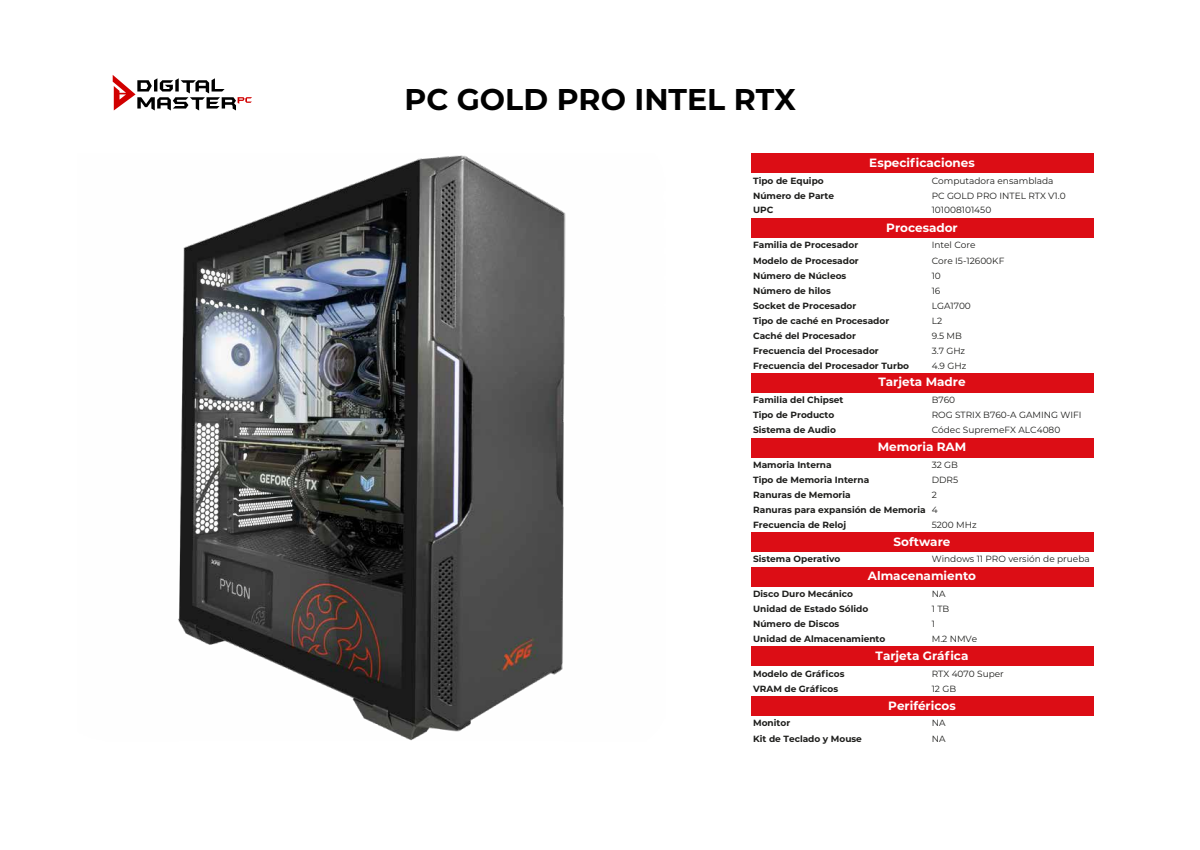
<style>
.page{position:relative;width:1200px;height:850px;background:#fff}
.page>*{position:absolute;margin:0;border:0;box-sizing:border-box;transform-origin:0 0}
.t1{font:700 30px "Montserrat";color:#000}
.t2{font:700 12px "Montserrat";color:#fff}
.t3{font:700 9px/15px "Montserrat";color:#1d1d1b}
.t4{font:9px/15px "Montserrat";color:#1d1d1b}
</style>
<div class="page">
<img style="left:178px;top:155px;width:388px;height:586px">
<svg style="left:113px;top:75px;width:139px;height:35px"></svg>
<div style="left:751px;top:154px;width:342px;height:19px;background:#dc0d15"></div>
<div style="left:751px;top:218px;width:342px;height:20px;background:#dc0d15"></div>
<div style="left:751px;top:373px;width:342px;height:20px;background:#dc0d15"></div>
<div style="left:751px;top:438px;width:342px;height:19px;background:#dc0d15"></div>
<div style="left:751px;top:532px;width:342px;height:20px;background:#dc0d15"></div>
<div style="left:751px;top:567px;width:342px;height:20px;background:#dc0d15"></div>
<div style="left:751px;top:647px;width:342px;height:19px;background:#dc0d15"></div>
<div style="left:751px;top:696px;width:342px;height:20px;background:#dc0d15"></div>
<h1 class="t1" style="left:404px;top:78px;width:393px">PC GOLD PRO INTEL RTX</h1>
<p class="t3" style="left:753px;top:173px;width:72px">Tipo de Equipo</p>
<p class="t3" style="left:753px;top:188px;width:82px">Número de Parte<br>UPC</p>
<h2 class="t2" style="left:869px;top:154px;width:107px">Especificaciones</h2>
<p class="t4" style="left:932px;top:173px;width:135px">Computadora ensamblada<br>PC GOLD PRO INTEL RTX V1.0<br>101008101450</p>
<h2 class="t2" style="left:886px;top:219px;width:73px">Procesador</h2>
<p class="t3" style="left:753px;top:237px;width:157px">Familia de Procesador<br>Modelo de Procesador<br>Número de Núcleos<br>Número de hilos<br>Socket de Procesador<br>Tipo de caché en Procesador<br>Caché del Procesador<br>Frecuencia del Procesador<br>Frecuencia del Procesador Turbo</p>
<p class="t4" style="left:932px;top:237px;width:74px">Intel Core<br>Core I5-12600KF<br>10</p>
<p class="t3" style="left:753px;top:392px;width:92px">Familia del Chipset<br>Tipo de Producto<br>Sistema de Audio</p>
<p class="t4" style="left:932px;top:392px;width:151px">B760<br>ROG STRIX B760-A GAMING WIFI<br>Códec SupremeFX ALC4080</p>
<p class="t4" style="left:932px;top:283px;width:41px">16<br>LGA1700</p>
<p class="t4" style="left:932px;top:313px;width:36px">L2<br>9.5 MB<br>3.7 GHz<br>4.9 GHz</p>
<h2 class="t2" style="left:878px;top:373px;width:89px">Tarjeta Madre</h2>
<h2 class="t2" style="left:878px;top:438px;width:90px">Memoria RAM</h2>
<p class="t3" style="left:753px;top:457px;width:174px">Mamoria Interna<br>Tipo de Memoria Interna<br>Ranuras de Memoria<br>Ranuras para expansión de Memoria<br>Frecuencia de Reloj</p>
<p class="t3" style="left:753px;top:551px;width:89px">Sistema Operativo</p>
<p class="t4" style="left:932px;top:457px;width:28px">32 GB<br>DDR5<br>2<br>4</p>
<p class="t4" style="left:932px;top:517px;width:46px">5200 MHz</p>
<p class="t4" style="left:932px;top:551px;width:160px">Windows 11 PRO versión de prueba</p>
<h2 class="t2" style="left:894px;top:533px;width:58px">Software</h2>
<h2 class="t2" style="left:868px;top:567px;width:110px">Almacenamiento</h2>
<p class="t3" style="left:753px;top:586px;width:134px">Disco Duro Mecánico<br>Unidad de Estado Sólido<br>Número de Discos<br>Unidad de Almacenamiento</p>
<p class="t4" style="left:932px;top:586px;width:19px">NA<br>1 TB</p>
<p class="t3" style="left:753px;top:666px;width:93px">Modelo de Gráficos<br>VRAM de Gráficos</p>
<p class="t4" style="left:932px;top:666px;width:74px">RTX 4070 Super<br>12 GB</p>
<p class="t3" style="left:753px;top:715px;width:110px">Monitor<br>Kit de Teclado y Mouse</p>
<p class="t4" style="left:932px;top:715px;width:15px">NA<br>NA</p>
<p class="t4" style="left:932px;top:616px;width:47px">1<br>M.2 NMVe</p>
<h2 class="t2" style="left:876px;top:647px;width:94px">Tarjeta Gráfica</h2>
<h2 class="t2" style="left:888px;top:697px;width:69px">Periféricos</h2>
</div>
